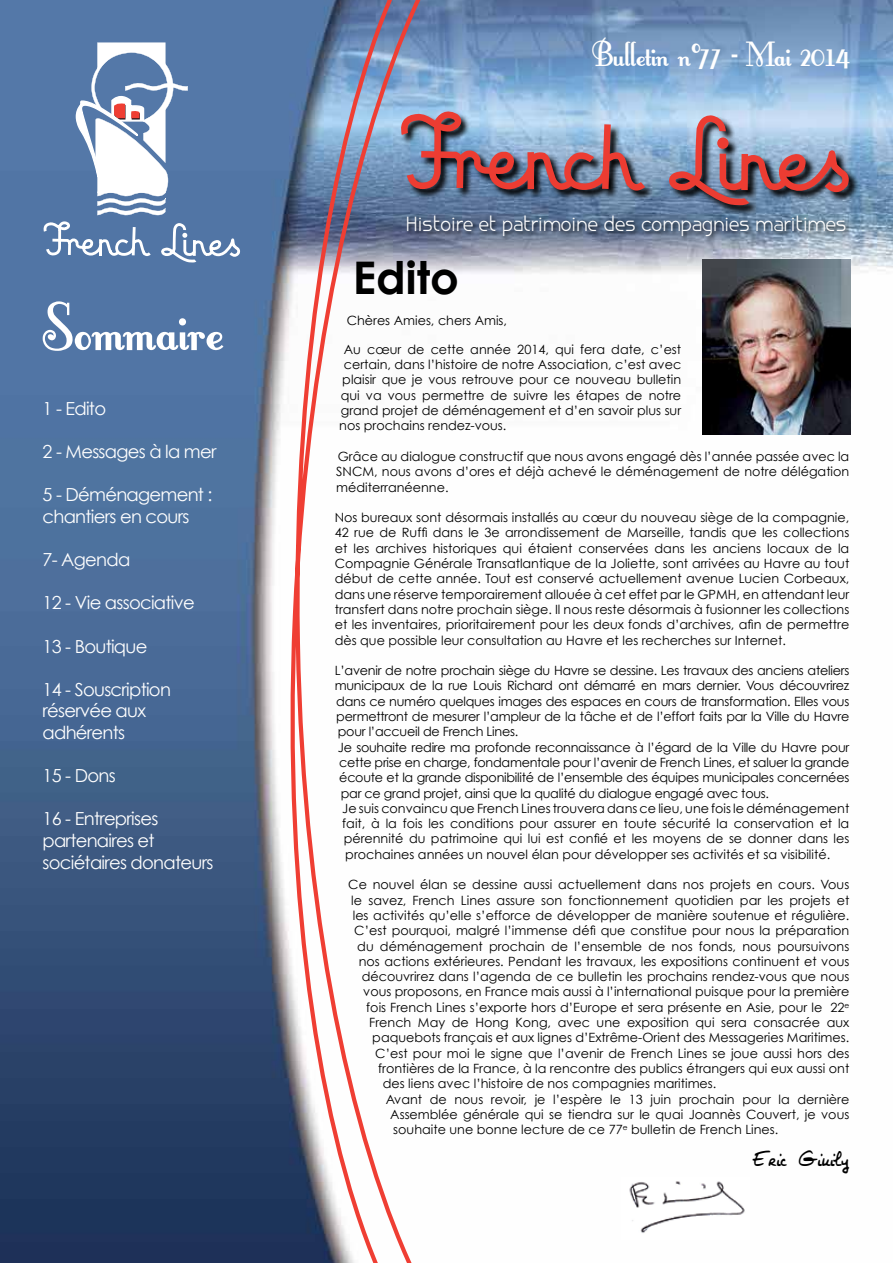
<style>
.page{position:relative;width:893px;height:1263px;background:#fff}
.page>*{position:absolute;margin:0;border:0;box-sizing:border-box;transform-origin:0 0}
.t1{font:81px "Fontleroy Brown";letter-spacing:-.01em;color:#fff}
.t2{font:700 45px "Century Gothic";color:#000}
.t3{font:42px "Fontleroy Brown";color:#fff}
.t4{font:27px "Valerie";color:#000}
.t5{font:20.55px "canela";color:#fff}
.t6{font:18px/21.6px "Century Gothic";letter-spacing:-.04em;color:#fff}
.t7{font:12.75px/15.3px "Century Gothic";color:#000;text-align:justify}
.t8{font:12.75px "Century Gothic";letter-spacing:-.02em;color:#000}
</style>
<div class="page">
<img style="left:0;top:0;width:893px;height:1263px">
<svg style="left:44px;top:25px;width:196px;height:237px"></svg>
<img style="left:453px;top:109px;width:408px;height:108px">
<svg style="left:669px;top:115px;width:182px;height:90px;background:#998799"></svg>
<svg style="left:453px;top:111px;width:192px;height:80px;background:#998b9f"></svg>
<img style="left:453px;top:210px;width:401px;height:34px">
<svg style="left:278px;top:0;width:175px;height:1263px"></svg>
<img style="left:702px;top:259px;width:148px;height:175px">
<img style="left:621px;top:1178px;width:129px;height:61px">
<h1 class="t1" style="left:43px;top:291px;width:183px">Sommaire</h1>
<h3 class="t6" style="left:43px;top:397px;width:65px">1 - Edito</h3>
<h3 class="t6" style="left:43px;top:441px;width:175px">2 - Messages à la mer</h3>
<h3 class="t6" style="left:43px;top:484px;width:172px">5 - Déménagement : chantiers en cours</h3>
<h3 class="t6" style="left:43px;top:549px;width:89px">7- Agenda</h3>
<h3 class="t6" style="left:43px;top:592px;width:154px">12 - Vie associative</h3>
<h3 class="t6" style="left:43px;top:635px;width:106px">13 - Boutique</h3>
<h3 class="t6" style="left:43px;top:678px;width:130px">14 - Souscription réservée aux adhérents</h3>
<h3 class="t6" style="left:43px;top:765px;width:75px">15 - Dons</h3>
<h3 class="t6" style="left:43px;top:808px;width:172px">16 - Entreprises partenaires et sociétaires donateurs</h3>
<h3 class="t3" style="left:592px;top:35px;width:260px">Bulletin nº77 - Mai 2014</h3>
<h3 class="t5" style="left:406px;top:211px;width:442px">Histoire et patrimoine des compagnies maritimes</h3>
<h2 class="t2" style="left:353px;top:249px;width:108px">Edito</h2>
<p class="t7" style="left:347px;top:313px;width:162px">Chères Amies, chers Amis,</p>
<p class="t7" style="left:344px;top:341px;width:339px">Au cœur de cette année 2014, qui fera date, c’est</p>
<p class="t7" style="left:344px;top:357px;width:339px">certain, dans l’histoire de notre Association, c’est avec</p>
<p class="t7" style="left:342px;top:372px;width:340px">plaisir que je vous retrouve pour ce nouveau bulletin</p>
<p class="t7" style="left:341px;top:387px;width:342px">qui va vous permettre de suivre les étapes de notre</p>
<p class="t7" style="left:341px;top:403px;width:342px">grand projet de déménagement et d’en savoir plus sur</p>
<p class="t7" style="left:339px;top:418px;width:169px">nos prochains rendez-vous.</p>
<p class="t7" style="left:336px;top:448px;width:515px">Grâce au dialogue constructif que nous avons engagé dès l’année passée avec la SNCM, nous avons d’ores et déjà achevé le déménagement de notre délégation méditerranéenne.</p>
<p class="t7" style="left:335px;top:510px;width:516px">Nos bureaux sont désormais installés au cœur du nouveau siège de la compagnie, 42 rue de Ruffi dans le 3e arrondissement de Marseille, tandis que les collections et les archives historiques qui étaient conservées dans les anciens locaux de la Compagnie Générale Transatlantique de la Joliette, sont arrivées au Havre au tout début de cette année. Tout est conservé actuellement avenue Lucien Corbeaux, dans une réserve temporairement allouée à cet effet par le GPMH, en attendant leur transfert dans notre prochain siège. Il nous reste désormais à fusionner les collections et les inventaires, prioritairement pour les deux fonds d’archives, afin de permettre dès que possible leur consultation au Havre et les recherches sur Internet.</p>
<p class="t8" style="left:335px;top:663px;width:516px">L’avenir de notre prochain siège du Havre se dessine. Les travaux des anciens ateliers</p>
<p class="t8" style="left:335px;top:678px;width:516px">municipaux de la rue Louis Richard ont démarré en mars dernier. Vous découvrirez</p>
<p class="t8" style="left:336px;top:693px;width:515px">dans ce numéro quelques images des espaces en cours de transformation. Elles vous</p>
<p class="t8" style="left:336px;top:709px;width:514px">permettront de mesurer l’ampleur de la tâche et de l’effort faits par la Ville du Havre</p>
<p class="t8" style="left:338px;top:724px;width:182px">pour l’accueil de French Lines.</p>
<p class="t8" style="left:338px;top:739px;width:513px">Je souhaite redire ma profonde reconnaissance à l’égard de la Ville du Havre pour</p>
<p class="t8" style="left:339px;top:754px;width:512px">cette prise en charge, fondamentale pour l’avenir de French Lines, et saluer la grande</p>
<p class="t8" style="left:339px;top:770px;width:511px">écoute et la grande disponibilité de l’ensemble des équipes municipales concernées</p>
<p class="t8" style="left:341px;top:785px;width:430px">par ce grand projet, ainsi que la qualité du dialogue engagé avec tous.</p>
<p class="t7" style="left:342px;top:800px;width:508px">Je suis convaincu que French Lines trouvera dans ce lieu, une fois le déménagement</p>
<p class="t7" style="left:342px;top:816px;width:508px">fait, à la fois les conditions pour assurer en toute sécurité la conservation et la</p>
<p class="t7" style="left:344px;top:831px;width:507px">pérennité du patrimoine qui lui est confié et les moyens de se donner dans les</p>
<p class="t7" style="left:345px;top:846px;width:486px">prochaines années un nouvel élan pour développer ses activités et sa visibilité.</p>
<p class="t7" style="left:348px;top:877px;width:502px">Ce nouvel élan se dessine aussi actuellement dans nos projets en cours. Vous</p>
<p class="t7" style="left:351px;top:892px;width:499px">le savez, French Lines assure son fonctionnement quotidien par les projets et</p>
<p class="t7" style="left:353px;top:907px;width:498px">les activités qu’elle s’efforce de développer de manière soutenue et régulière.</p>
<p class="t7" style="left:354px;top:923px;width:497px">C’est pourquoi, malgré l’immense défi que constitue pour nous la préparation</p>
<p class="t7" style="left:357px;top:938px;width:494px">du déménagement prochain de l’ensemble de nos fonds, nous poursuivons</p>
<p class="t7" style="left:359px;top:953px;width:492px">nos actions extérieures. Pendant les travaux, les expositions continuent et vous</p>
<p class="t7" style="left:362px;top:969px;width:489px">découvrirez dans l’agenda de ce bulletin les prochains rendez-vous que nous</p>
<p class="t7" style="left:363px;top:984px;width:488px">vous proposons, en France mais aussi à l’international puisque pour la première</p>
<p class="t7" style="left:366px;top:999px;width:484px">fois French Lines s’exporte hors d’Europe et sera présente en Asie, pour le 22<sup>e</sup></p>
<p class="t7" style="left:369px;top:1015px;width:481px">French May de Hong Kong, avec une exposition qui sera consacrée aux</p>
<p class="t7" style="left:372px;top:1030px;width:479px">paquebots français et aux lignes d’Extrême-Orient des Messageries Maritimes.</p>
<p class="t7" style="left:375px;top:1045px;width:476px">C’est pour moi le signe que l’avenir de French Lines se joue aussi hors des</p>
<p class="t7" style="left:378px;top:1060px;width:472px">frontières de la France, à la rencontre des publics étrangers qui eux aussi ont</p>
<p class="t7" style="left:383px;top:1076px;width:335px">des liens avec l’histoire de nos compagnies maritimes.</p>
<p class="t7" style="left:386px;top:1091px;width:465px">Avant de nous revoir, je l’espère le 13 juin prochain pour la dernière</p>
<p class="t7" style="left:390px;top:1106px;width:461px">Assemblée générale qui se tiendra sur le quai Joannès Couvert, je vous</p>
<p class="t7" style="left:393px;top:1122px;width:387px">souhaite une bonne lecture de ce 77<sup>e</sup> bulletin de French Lines.</p>
<h3 class="t4" style="left:752px;top:1143px;width:98px">Eric Giuily</h3>
</div>
